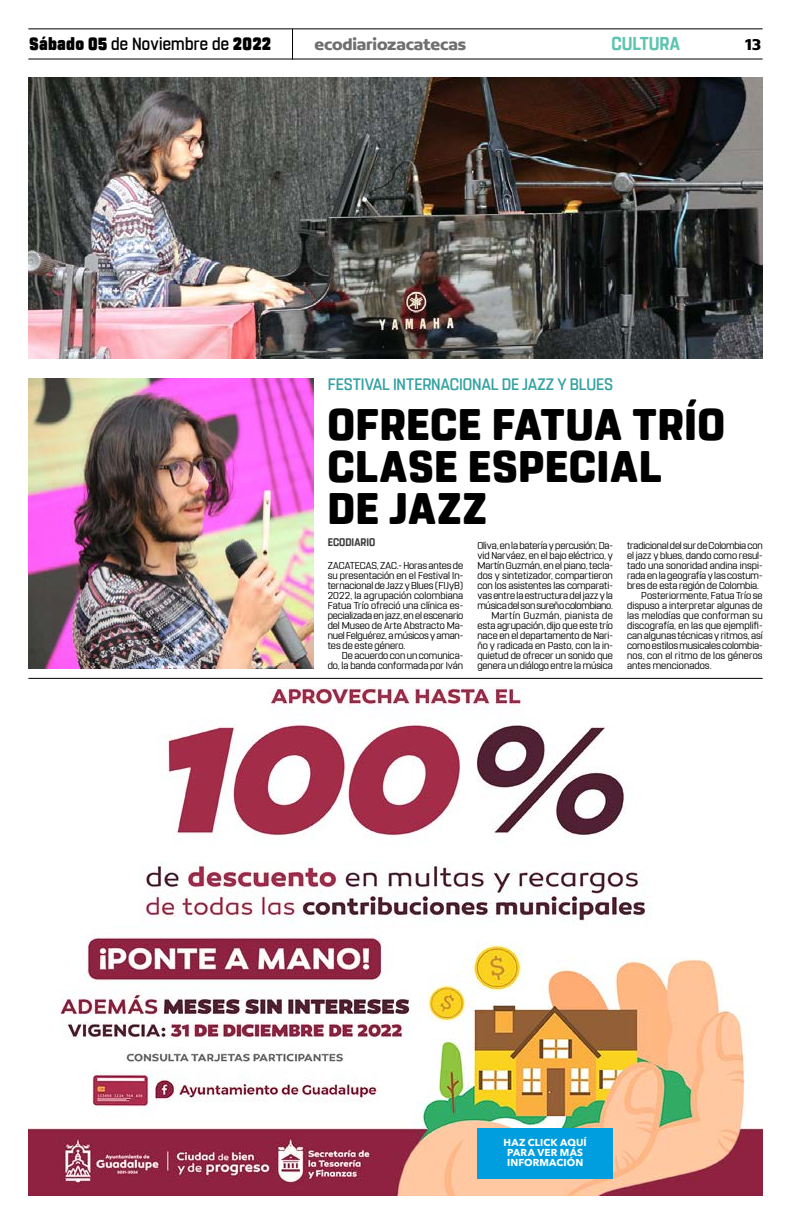
<style>
.page{position:relative;width:791px;height:1225px;background:#fff}
.page>*{position:absolute;margin:0;border:0;box-sizing:border-box;transform-origin:0 0}
.t1{font:800 44px/42px "Rohn Rounded";letter-spacing:.01em;color:#000}
.t2{font:700 18.6px "Rohn Rounded";letter-spacing:-.01em;color:#5ec4af;scale:.91 1}
.t3{font:500 17.6px "Rohn Rounded";letter-spacing:.015em;color:#000;scale:.91 1}
.t4{font:700 16.9px "Concord";letter-spacing:-.01em;color:#706f6f}
.t5{font:700 16.9px "Concord";color:#000}
.t6{font:500 16.5px "Rohn Rounded";color:#36a1a1;scale:.95 1}
.t7{font:700 11px "Rohn Rounded";letter-spacing:.005em;color:#3d3d3d;scale:.91 1}
.t8{font:10px/10px "Rohn Rounded";color:#000;text-align:right}
.t9{font:700 10px/10px "Avenir Next LT Pro";letter-spacing:.01em;color:#fff;text-align:center}
.t10{font:10px "Rohn Rounded";letter-spacing:-.02em;color:#000}
.t11{font:10px "Rohn Rounded";letter-spacing:.02em;color:#000}
.s1{font-weight:900}
</style>
<div class="page">
<hr style="left:28px;top:28px;width:735px;height:1px;background:#000">
<hr style="left:28px;top:59px;width:735px;height:1px;background:#000">
<hr style="left:292px;top:29px;width:1px;height:31px;background:#000">
<img style="left:28px;top:688px;width:735px;height:508px">
<hr style="left:28px;top:678px;width:735px;height:1px;background:#000">
<div style="left:477px;top:1128px;width:136px;height:50px;background:#009ede"></div>
<img style="left:28px;top:78px;width:735px;height:280px">
<img style="left:28px;top:378px;width:286px;height:290px">
<h3 class="t3" style="left:29px;top:33px;width:268px"><span class="s1">Sábado 05</span> de Noviembre de <span class="s1">2022</span></h3>
<h3 class="t4" style="left:314px;top:34px;width:153px">ecodiariozacatecas</h3>
<h2 class="t2" style="left:611px;top:32px;width:77px">CULTURA</h2>
<h3 class="t5" style="left:745px;top:34px;width:18px">13</h3>
<h3 class="t6" style="left:328px;top:375px;width:302px">FESTIVAL INTERNACIONAL DE JAZZ Y BLUES</h3>
<h1 class="t1" style="left:328px;top:404px;width:399px">OFRECE FATUA TRÍO<br>CLASE ESPECIAL<br>DE JAZZ</h1>
<p class="t7" style="left:328px;top:536px;width:54px">ECODIARIO</p>
<p class="t8" style="left:477px;top:540px;width:137px">Oliva, en la batería y percusión; Da&shy;vid Narváez, en el bajo eléctrico, y Martín Guzmán, en el piano, tecla&shy;dos y sintetizador, compartieron con los asistentes las comparati&shy;vas entre la estructura del jazz y la música del son sureño colombiano.<br>Martín Guzmán, pianista de esta agrupación, dijo que este trío nace en el departamento de Nari&shy;ño y radicada en Pasto, con la in&shy;quietud de ofrecer un sonido que genera un diálogo entre la música</p>
<p class="t10" style="left:627px;top:539px;width:137px">tradicional del sur de Colombia con</p>
<p class="t8" style="left:627px;top:550px;width:137px">el jazz y blues, dando como resul-</p>
<p class="t8" style="left:627px;top:560px;width:137px">tado una sonoridad andina inspi-</p>
<p class="t8" style="left:627px;top:570px;width:137px">rada en la geografía y las costum-</p>
<p class="t8" style="left:627px;top:580px;width:134px">bres de esta región de Colombia.</p>
<p class="t8" style="left:641px;top:590px;width:123px">Posteriormente, Fatua Trío se</p>
<p class="t8" style="left:627px;top:600px;width:137px">dispuso a interpretar algunas de</p>
<p class="t11" style="left:627px;top:609px;width:137px">las melodías que conforman su</p>
<p class="t8" style="left:627px;top:620px;width:137px">discografía, en las que ejemplifi-</p>
<p class="t8" style="left:627px;top:630px;width:137px">can algunas técnicas y ritmos, así</p>
<p class="t8" style="left:627px;top:640px;width:137px">como estilos musicales colombia-</p>
<p class="t8" style="left:627px;top:650px;width:137px">nos, con el ritmo de los géneros</p>
<p class="t8" style="left:627px;top:660px;width:86px">antes mencionados.</p>
<p class="t8" style="left:328px;top:560px;width:137px;text-align:justify">ZACATECAS, ZAC.- Horas antes de su presentación en el Festival In&shy;ternacional de Jazz y Blues (FIJyB)<br>2022, la agrupación colombiana Fatua Trío ofreció una clínica es&shy;pecializada en jazz, en el escenario del Museo de Arte Abstracto Ma&shy;nuel Felguérez, a músicos y aman&shy;tes de este género.</p>
<p class="t8" style="left:328px;top:650px;width:137px">De acuerdo con un comunica&shy;do, la banda conformada por Iván</p>
<p class="t9" style="left:503px;top:1137px;width:85px">HAZ CLICK AQUÍ<br>PARA VER MÁS<br>INFORMACIÓN</p>
</div>
